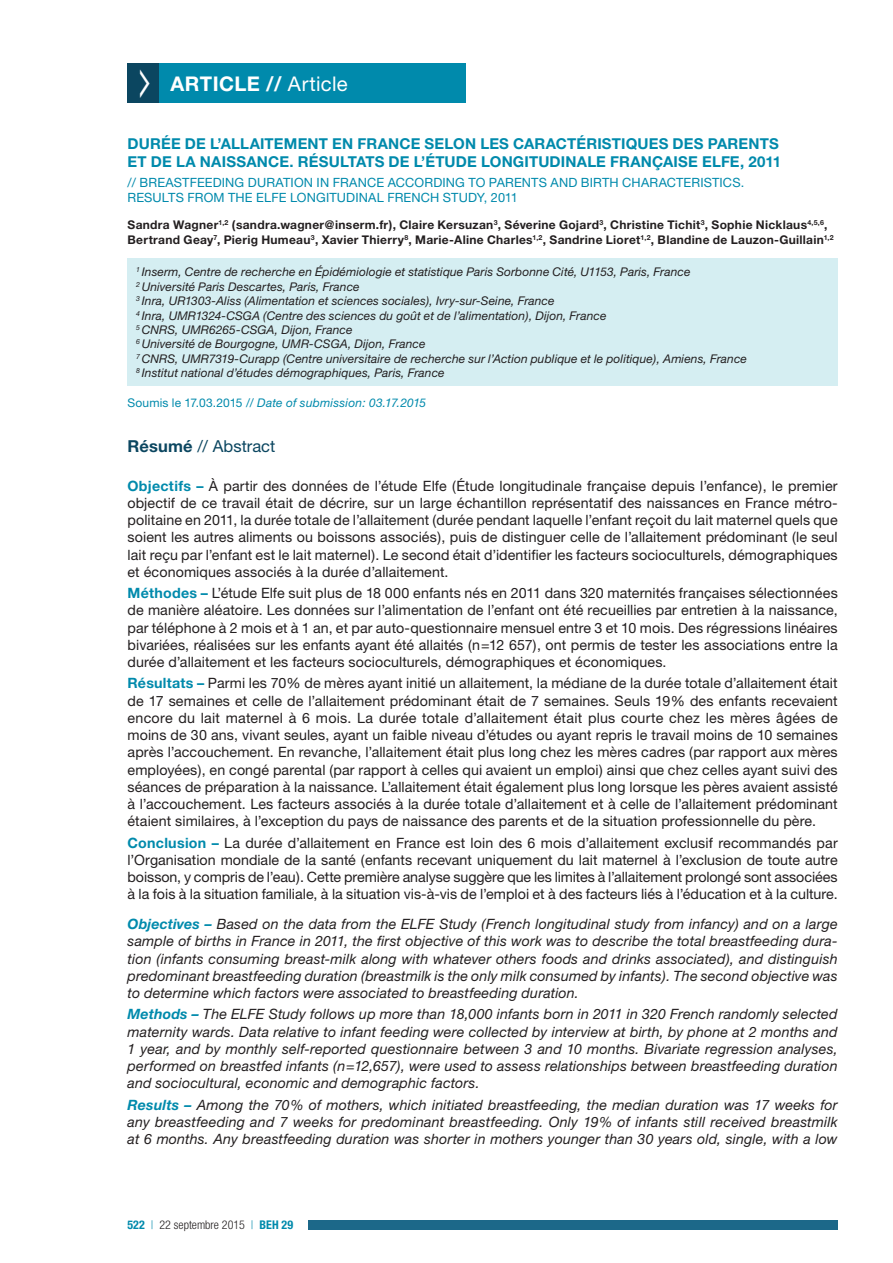
<style>
.page{position:relative;width:893px;height:1263px;background:#fff}
.page>*{position:absolute;margin:0;border:0;box-sizing:border-box;transform-origin:0 0}
.t1{font:700 20.25px "Helvetica Neue";letter-spacing:.02em;color:#fff}
.t2{font:16.5px "Helvetica Neue";letter-spacing:.005em;color:#0b4660}
.t3{font:700 15px/18.1px "Helvetica Neue";letter-spacing:.01em;color:#008aac}
.t4{font:14.25px/17.2px "Helvetica Neue";letter-spacing:.005em;color:#231f20;text-align:justify}
.t5{font:italic 14.25px/17.2px "Helvetica Neue";letter-spacing:.01em;color:#231f20;text-align:justify}
.t6{font:12.75px/15.5px "Helvetica Neue";letter-spacing:.01em;color:#008aac}
.t7{font:italic 12px/14.4px "Helvetica Neue";letter-spacing:.005em;color:#231f20}
.t8{font:700 12px/14.5px "Helvetica Neue";letter-spacing:.025em;color:#231f20}
.t9{font:italic 12px "Helvetica Neue";letter-spacing:.015em;color:#008aac}
.t10{font:300 condensed 12px "Helvetica Neue LT Std";color:#231f20}
.s1{font-weight:400}
.s2{font-style:normal}
.s3{font-weight:700}
.s4{font-weight:700;color:#008aac}
.s5{font-family:"Helvetica Neue";font-weight:700;color:#008aac}
.s6{color:#008aac}
</style>
<div class="page">
<div style="left:306px;top:1220px;width:532px;height:10px;background:#1c6889"></div>
<div style="left:295px;top:1219px;width:12px;height:12px;background:#fff"></div>
<div style="left:128px;top:64px;width:34px;height:39px;background:#0b4660"></div>
<div style="left:159px;top:64px;width:307px;height:39px;background:#008aac"></div>
<div style="left:128px;top:258px;width:710px;height:128px;background:#d5eef2"></div>
<h1 class="t1" style="left:171px;top:72px;width:179px">ARTICLE // <span class="s1">Article</span></h1>
<p class="t3" style="left:128px;top:134px;width:655px">DURÉE DE L’ALLAITEMENT EN FRANCE SELON LES CARACTÉRISTIQUES DES PARENTS<br>ET DE LA NAISSANCE. RÉSULTATS DE L’ÉTUDE LONGITUDINALE FRANÇAISE ELFE, 2011</p>
<p class="t6" style="left:128px;top:174px;width:618px">// BREASTFEEDING DURATION IN FRANCE ACCORDING TO PARENTS AND BIRTH CHARACTERISTICS.<br>RESULTS FROM THE ELFE LONGITUDINAL FRENCH STUDY, 2011</p>
<p class="t8" style="left:128px;top:217px;width:708px">Sandra Wagner<sup>1,2</sup> (sandra.wagner@inserm.fr), Claire Kersuzan<sup>3</sup>, Séverine Gojard<sup>3</sup>, Christine Tichit<sup>3</sup>, Sophie Nicklaus<sup>4,5,6</sup>,<br>Bertrand Geay<sup>7</sup>, Pierig Humeau<sup>3</sup>, Xavier Thierry<sup>8</sup>, Marie-Aline Charles<sup>1,2</sup>, Sandrine Lioret<sup>1,2</sup>, Blandine de Lauzon-Guillain<sup>1,2</sup></p>
<p class="t7" style="left:136px;top:265px;width:612px"><sup>1</sup> Inserm, Centre de recherche en Épidémiologie et statistique Paris Sorbonne Cité, U1153, Paris, France<br><sup>2</sup> Université Paris Descartes, Paris, France<br><sup>3</sup> Inra, UR1303-Aliss (Alimentation et sciences sociales), Ivry-sur-Seine, France<br><sup>4</sup> Inra, UMR1324-CSGA (Centre des sciences du goût et de l’alimentation), Dijon, France<br><sup>5</sup> CNRS, UMR6265-CSGA, Dijon, France<br><sup>6</sup> Université de Bourgogne, UMR-CSGA, Dijon, France<br><sup>7</sup> CNRS, UMR7319-Curapp (Centre universitaire de recherche sur l’Action publique et le politique), Amiens, France <sup>8</sup> Institut national d’études démographiques, Paris, France</p>
<p class="t9" style="left:128px;top:395px;width:300px"><span class="s2">Soumis le 17.03.2015 /</span>/ Date of submission: 03.17.2015</p>
<p class="t2" style="left:128px;top:437px;width:149px"><span class="s3">Résumé</span> // Abstract</p>
<p class="t4" style="left:128px;top:477px;width:712px"><span class="s4">Objectifs –</span> À partir des données de l’étude Elfe (Étude longitudinale française depuis l’enfance), le premier objectif de ce travail était de décrire, sur un large échantillon représentatif des naissances en France métro&shy;politaine en 2011, la durée totale de l’allaitement (durée pendant laquelle l’enfant reçoit du lait maternel quels que soient les autres aliments ou boissons associés), puis de distinguer celle de l’allaitement prédominant (le seul lait reçu par l’enfant est le lait maternel). Le second était d’identifier les facteurs socioculturels, démographiques et économiques associés à la durée d’allaitement.</p>
<p class="t4" style="left:128px;top:584px;width:712px"><span class="s4">Méthodes –</span> L’étude Elfe suit plus de 18 000 enfants nés en 2011 dans 320 maternités françaises sélectionnées de manière aléatoire. Les données sur l’alimentation de l’enfant ont été recueillies par entretien à la naissance, par téléphone à 2 mois et à 1 an, et par auto-questionnaire mensuel entre 3 et 10 mois. Des régressions linéaires bivariées, réalisées sur les enfants ayant été allaités (n=12 657), ont permis de tester les associations entre la durée d’allaitement et les facteurs socioculturels, démographiques et économiques.</p>
<p class="t4" style="left:128px;top:674px;width:712px"><span class="s4">Résultats –</span> Parmi les 70% de mères ayant initié un allaitement, la médiane de la durée totale d’allaitement était de 17 semaines et celle de l’allaitement prédominant était de 7 semaines. Seuls 19% des enfants recevaient encore du lait maternel à 6 mois. La durée totale d’allaitement était plus courte chez les mères âgées de moins de 30 ans, vivant seules, ayant un faible niveau d’études ou ayant repris le travail moins de 10 semaines après l’accouchement. En revanche, l’allaitement était plus long chez les mères cadres (par rapport aux mères employées), en congé parental (par rapport à celles qui avaient un emploi) ainsi que chez celles ayant suivi des séances de préparation à la naissance. L’allaitement était également plus long lorsque les pères avaient assisté à l’accouchement. Les facteurs associés à la durée totale d’allaitement et à celle de l’allaitement prédominant étaient similaires, à -l’exception du pays de naissance des parents et de la situation professionnelle du père.</p>
<p class="t4" style="left:128px;top:834px;width:712px"><span class="s4">Conclusion –</span> La durée d’allaitement en France est loin des 6 mois d’allaitement exclusif recommandés par l’Organisation mondiale de la santé (enfants recevant uniquement du lait maternel à l’exclusion de toute autre boisson, y compris de l’eau). Cette première analyse suggère que les limites à l’allaitement prolongé sont associées à la fois à la situation familiale, à la situation vis-à-vis de l’emploi et à des facteurs liés à l’éducation et à la culture.</p>
<p class="t5" style="left:128px;top:915px;width:712px"><span class="s4">Objectives –</span> Based on the data from the ELFE Study (French longitudinal study from infancy) and on a large sample of births in France in 2011, the first objective of this work was to describe the total breastfeeding dura&shy;tion (infants consuming breast-milk along with whatever others foods and drinks associated), and distinguish predominant breastfeeding duration (breastmilk is the only milk consumed by infants). The second objective was to determine which factors were associated to breastfeeding duration.</p>
<p class="t5" style="left:128px;top:1005px;width:712px"><span class="s4">Methods –</span> The ELFE Study follows up more than 18,000 infants born in 2011 in 320 French randomly selected maternity wards. Data relative to infant feeding were collected by interview at birth, by phone at 2 months and 1 year, and by monthly self-reported questionnaire between 3 and 10 months. Bivariate regression analyses, performed on breastfed infants (n=12,657), were used to assess relationships between breastfeeding duration and sociocultural, economic and demographic factors.</p>
<p class="t5" style="left:128px;top:1096px;width:712px"><span class="s4">Results –</span> Among the 70% of mothers, which initiated breastfeeding, the median duration was 17 weeks for any breastfeeding and 7 weeks for predominant breastfeeding. Only 19% of infants still received breastmilk at 6 months. Any breastfeeding duration was shorter in mothers younger than 30 years old, single, with a low</p>
<p class="t10" style="left:128px;top:1218px;width:167px"><span class="s5">522</span> <span class="s6">|</span> 22 septembre 2015 <span class="s6">|</span> <span class="s5">BEH 29</span></p>
</div>
